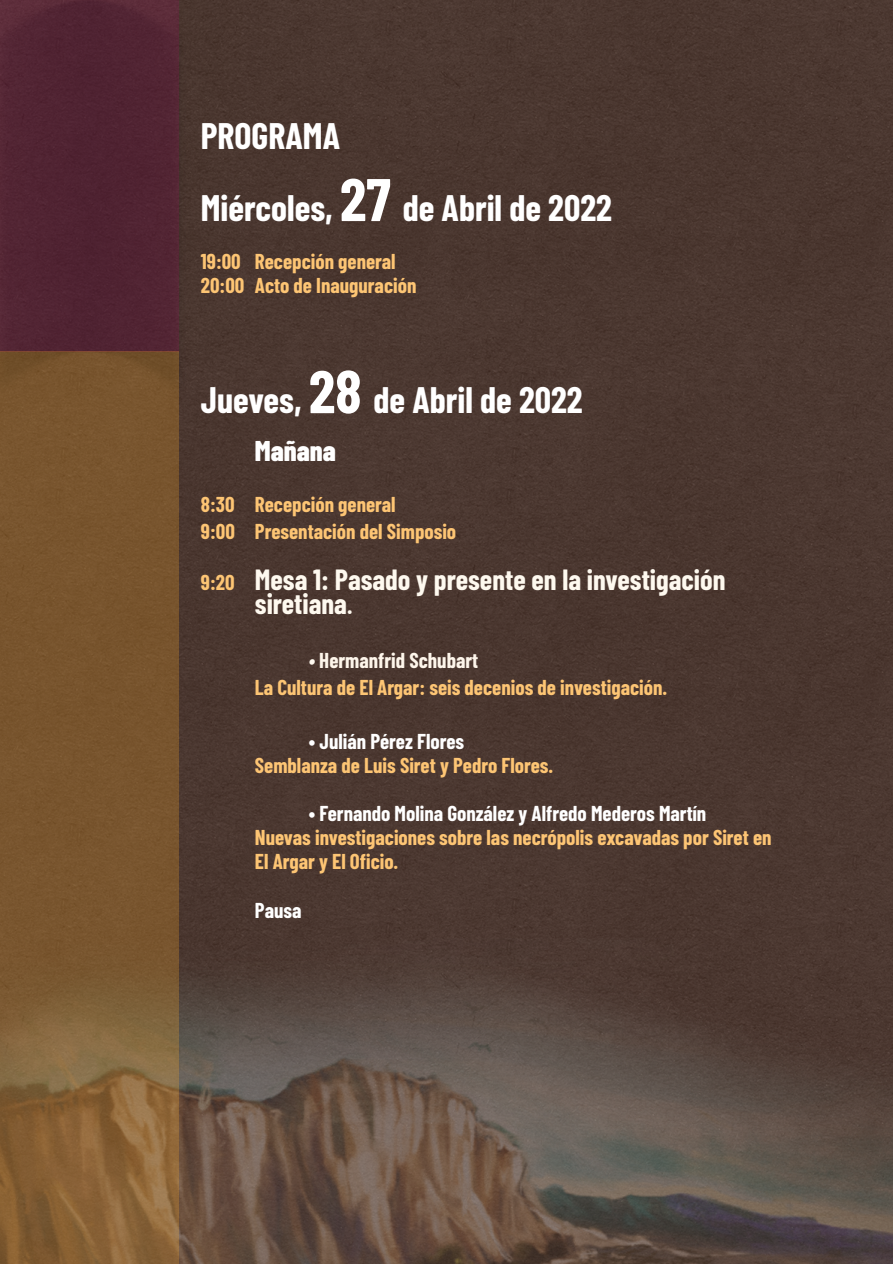
<style>
.page{position:relative;width:893px;height:1264px;background:#fff}
.page>*{position:absolute;margin:0;border:0;box-sizing:border-box;transform-origin:0 0}
.t1{font:700 36px/72px "Barlow Condensed";color:#fff}
.t2{font:700 28.5px/24px "Barlow Condensed";color:#fef9ef}
.t3{font:800 28.5px "Barlow Condensed";color:#fff}
.t4{font:700 21px/24px "Barlow Condensed";color:#fdc574}
.t5{font:700 21px "Barlow Condensed";color:#fff}
.s1{font-size:60px}
.s2{font-size:21px;color:#fdc574}
.s3{font-size:24px}
.s4{font-style:italic;color:#fef9ef}
.s5{color:#fef6eb}
</style>
<div class="page">
<div style="left:0;top:0;width:893px;height:1263px;background:#4b3730"></div>
<img style="left:179px;top:939px;width:714px;height:324px">
<div style="left:0;top:0;width:179px;height:351px;background:#512433"></div>
<div style="left:0;top:351px;width:179px;height:912px;background:#faa92a;opacity:.26"></div>
<h1 class="t1" style="left:201px;top:99px;width:412px">PROGRAMA<br>Miércoles, <span class="s1">27</span> de Abril de 2022</h1>
<p class="t4" style="left:201px;top:249px;width:217px">19:00 Recepción general<br>20:00 Acto de Inauguración</p>
<h1 class="t1" style="left:201px;top:363px;width:383px">Jueves, <span class="s1">28</span> de Abril de 2022</h1>
<h2 class="t3" style="left:255px;top:432px;width:82px">Mañana</h2>
<p class="t4" style="left:201px;top:489px;width:257px;line-height:27px">8:30 Recepción general<br>9:00 Presentación del Simposio</p>
<h2 class="t2" style="left:255px;top:567px;width:472px;text-indent:-54px"><span class="s2">9:20</span> Mesa 1: Pasado y presente en la investigación siretiana<span class="s3">.</span></h2>
<p class="t4" style="left:255px;top:645px;width:414px;line-height:27px;text-indent:54px"><span class="s4">•</span> <span class="s5">Hermanfrid Schubart<br></span>La Cultura de El Argar: seis decenios de investigación.</p>
<p class="t5" style="left:309px;top:727px;width:157px">• Julián Pérez Flores</p>
<p class="t4" style="left:255px;top:753px;width:300px">Semblanza de Luis Siret y Pedro Flores.</p>
<p class="t5" style="left:309px;top:800px;width:399px">• Fernando Molina González y Alfredo Mederos Martín</p>
<p class="t4" style="left:255px;top:825px;width:518px">Nuevas investigaciones sobre las necrópolis excavadas por Siret en<br>El Argar y El Oficio.</p>
<p class="t5" style="left:255px;top:896px;width:48px">Pausa</p>
</div>
